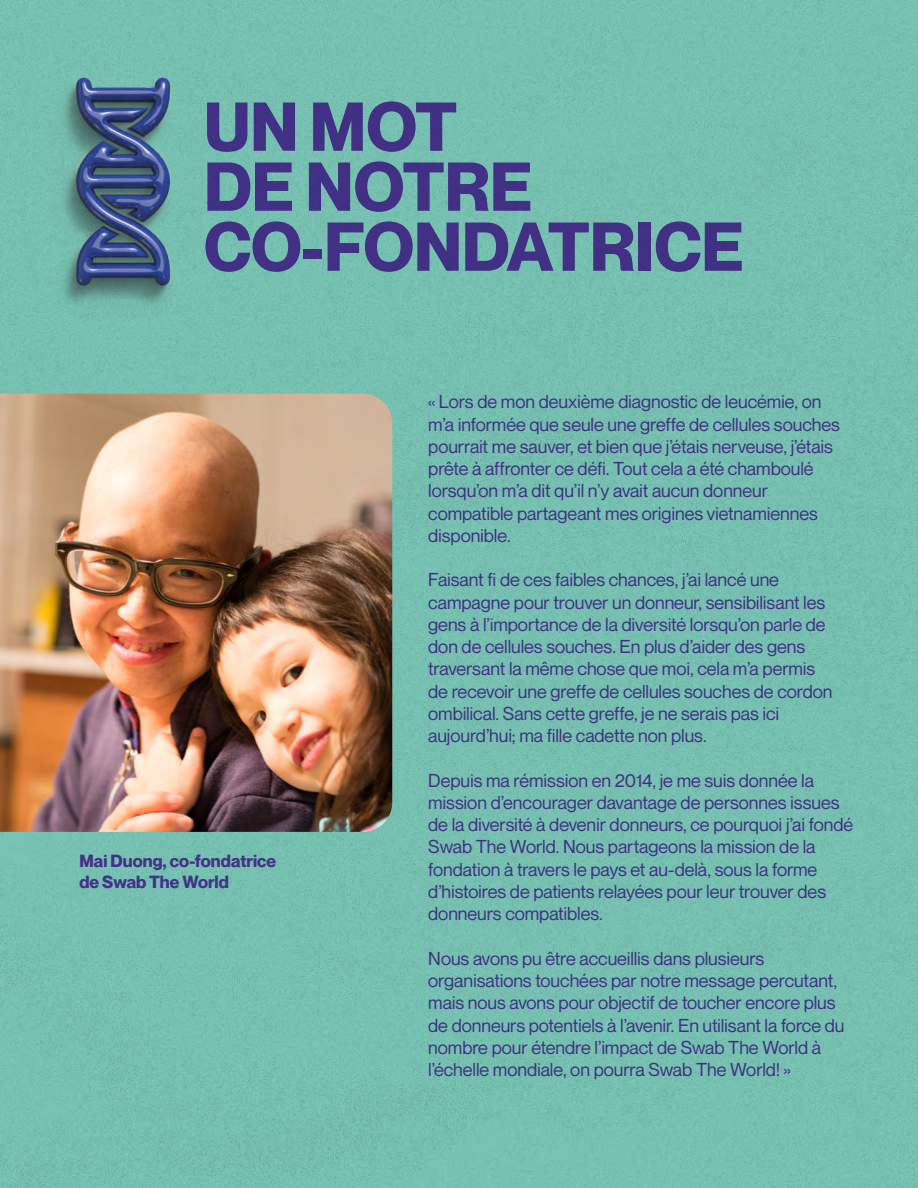
<style>
.page{position:relative;width:918px;height:1188px;background:#76c0b0}
.page>*{position:absolute;margin:0;border:0;box-sizing:border-box;transform-origin:0 0}
.t1{font:700 67.5px/60px "Neue Montreal";color:#443289}
.t2{font:18.3px/22.2px "Neue Montreal";letter-spacing:-.005em;color:#443289}
.t3{font:700 17.25px/21px "Neue Montreal";letter-spacing:.005em;color:#443289}
</style>
<div class="page">
<img style="left:0;top:394px;width:392px;height:438px">
<img style="left:1px;top:53px;width:247px;height:265px">
<h1 class="t1" style="left:204px;top:97px;width:541px">UN MOT<br>DE NOTRE<br>CO-FONDATRICE</h1>
<p class="t3" style="left:79px;top:851px;width:198px">Mai Duong, co-fondatrice de Swab The World</p>
<p class="t2" style="left:428px;top:391px;width:413px">« Lors de mon deuxième diagnostic de leucémie, on m’a informée que seule une greffe de cellules souches pourrait me sauver, et bien que j’étais nerveuse, j’étais prête à affronter ce défi. Tout cela a été chamboulé lorsqu’on m’a dit qu’il n’y avait aucun donneur compatible partageant mes origines vietnamiennes disponible.</p>
<p class="t2" style="left:428px;top:569px;width:406px">Faisant fi de ces faibles chances, j’ai lancé une campagne pour trouver un donneur, sensibilisant les gens à l’importance de la diversité lorsqu’on parle de don de cellules souches. En plus d’aider des gens traversant la même chose que moi, cela m’a permis de recevoir une greffe de cellules souches de cordon ombilical. Sans cette greffe, je ne serais pas ici aujourd’hui; ma fille cadette non plus.</p>
<p class="t2" style="left:428px;top:769px;width:427px">Depuis ma rémission en 2014, je me suis donnée la mission d’encourager davantage de personnes issues de la diversité à devenir donneurs, ce pourquoi j’ai fondé Swab The World. Nous partageons la mission de la fondation à travers le pays et au-delà, sous la forme d’histoires de patients relayées pour leur trouver des donneurs compatibles.</p>
<p class="t2" style="left:428px;top:947px;width:418px">Nous avons pu être accueillis dans plusieurs organisations touchées par notre message percutant, mais nous avons pour objectif de toucher encore plus de donneurs potentiels à l’avenir. En utilisant la force du nombre pour étendre l’impact de Swab The World à l’échelle mondiale, on pourra Swab The World! »</p>
</div>
